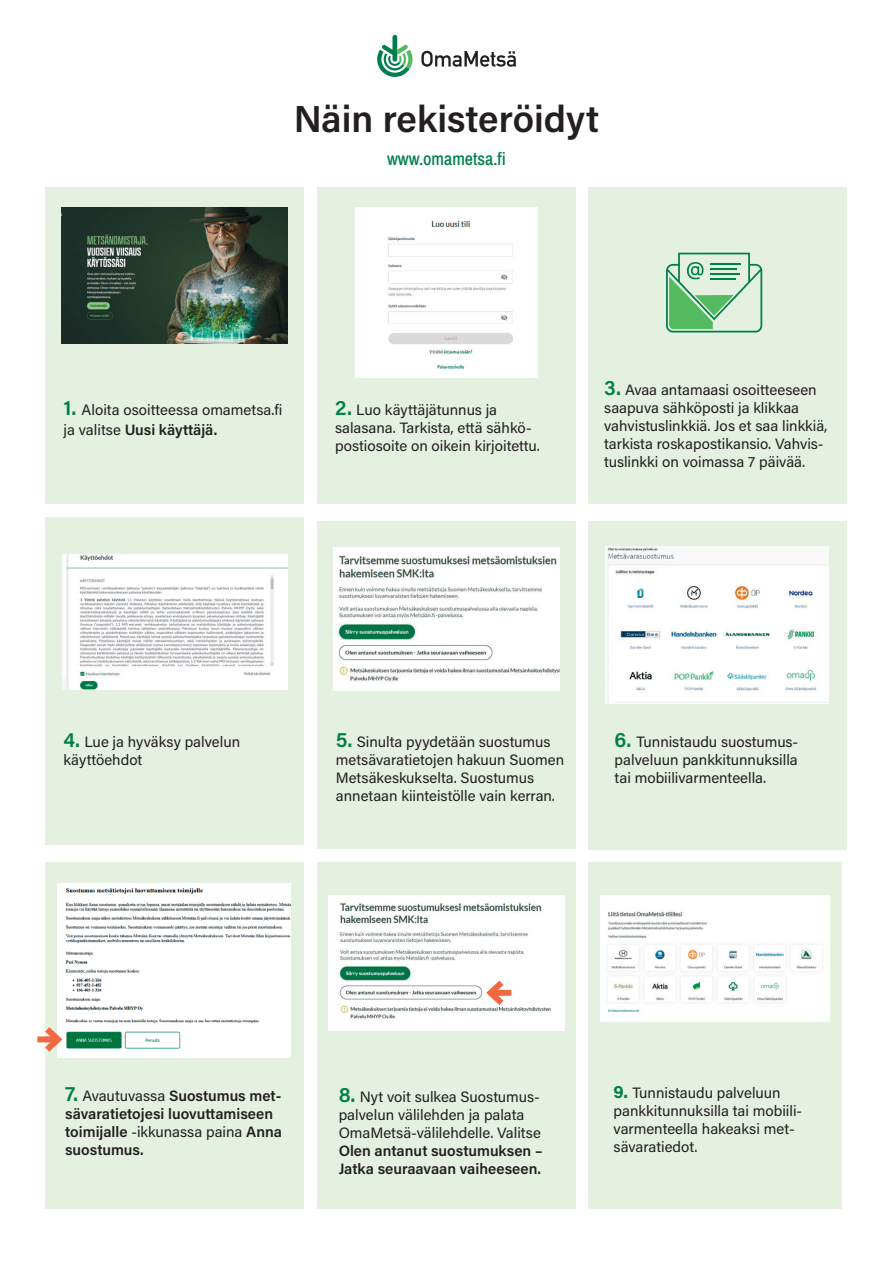
<style>
.page{position:relative;width:893px;height:1263px;background:#fff}
.page>*{position:absolute;margin:0;border:0;box-sizing:border-box;transform-origin:0 0}
.t1{font:600 37.5px "Acumin Pro";color:#231f20}
.t2{font:500 18px "Archivo Narrow";color:#007f4c}
.t3{font:15px/18px "Acumin Pro";color:#231f20}
.t4{font:600 15px/18px "Acumin Pro";color:#231f20}
.s1{font-weight:600;font-size:21px;color:#007f4c}
.s2{font-weight:600}
.s3{font-size:21px;color:#007f4c}
.s4{font-weight:400}
.s5{font-weight:700;font-size:18px;color:#007f4c}
</style>
<div class="page">
<div style="left:588px;top:521px;width:258px;height:328px;background:#e4f1e1"></div>
<img style="left:606px;top:546px;width:223px;height:158px">
<div style="left:317px;top:521px;width:258px;height:328px;background:#e4f1e1"></div>
<div style="left:46px;top:187px;width:258px;height:316px;background:#e4f1e1"></div>
<div style="left:317px;top:187px;width:258px;height:316px;background:#e4f1e1"></div>
<div style="left:588px;top:187px;width:258px;height:316px;background:#e4f1e1"></div>
<img style="left:62px;top:207px;width:225px;height:136px">
<img style="left:355px;top:207px;width:182px;height:171px">
<svg style="left:421px;top:51px;width:95px;height:16px"></svg>
<svg style="left:377px;top:35px;width:36px;height:42px"></svg>
<svg style="left:666px;top:253px;width:96px;height:79px"></svg>
<div style="left:46px;top:517px;width:258px;height:328px;background:#e4f1e1"></div>
<img style="left:62px;top:554px;width:226px;height:135px">
<img style="left:334px;top:547px;width:225px;height:143px">
<div style="left:317px;top:862px;width:258px;height:347px;background:#e4f1e1"></div>
<div style="left:46px;top:862px;width:258px;height:347px;background:#e4f1e1"></div>
<img style="left:328px;top:895px;width:237px;height:136px">
<img style="left:58px;top:884px;width:233px;height:173px">
<div style="left:588px;top:862px;width:254px;height:347px;background:#e4f1e1"></div>
<img style="left:600px;top:895px;width:230px;height:127px">
<svg style="left:482px;top:974px;width:28px;height:37px"></svg>
<div style="left:37px;top:1036px;width:21px;height:6px;background:#f26941"></div>
<svg style="left:39px;top:1021px;width:28px;height:37px"></svg>
<p class="t1" style="left:294px;top:92px;width:307px">Näin rekisteröidyt</p>
<p class="t2" style="left:387px;top:146px;width:120px">www.omametsa.fi</p>
<p class="t3" style="left:64px;top:399px;width:220px;line-height:19.5px"><span class="s1">1.</span> Aloita osoitteessa omametsa.fi ja valitse <span class="s2">Uusi käyttäjä.</span></p>
<p class="t3" style="left:335px;top:400px;width:206px"><span class="s1">2.</span> Luo käyttäjätunnus ja salasana. Tarkista, että sähkö&shy;postiosoite on oikein kirjoitettu.</p>
<p class="t3" style="left:604px;top:380px;width:225px"><span class="s1">3.</span> Avaa antamaasi osoitteeseen saapuva sähköposti ja klikkaa vahvistuslinkkiä. Jos et saa linkkiä, tarkista roskapostikansio. Vahvis&shy;tuslinkki on voimassa 7 päivää.</p>
<p class="t3" style="left:64px;top:732px;width:178px"><span class="s1">4.</span> Lue ja hyväksy palvelun käyttöehdot</p>
<p class="t3" style="left:336px;top:732px;width:230px"><span class="s1">5.</span> Sinulta pyydetään suostumus metsävaratietojen hakuun Suomen Metsäkeskukselta. Suostumus annetaan kiinteistölle vain kerran.</p>
<p class="t3" style="left:615px;top:732px;width:185px;text-align:justify"><span class="s1">6.</span> Tunnistaudu suostumus&shy;palveluun pankkitunnuksilla tai mobiilivarmenteella.</p>
<p class="t4" style="left:65px;top:1086px;width:218px"><span class="s3">7.</span> <span class="s4">Avautuvassa</span> Suostumus met&shy;sävaratietojesi luovuttamiseen toimijalle <span class="s4">-ikkunassa paina</span> Anna suostumus.</p>
<p class="t3" style="left:339px;top:1087px;width:205px"><span class="s1">8.</span> Nyt voit sulkea Suostumus&shy;palvelun välilehden ja palata<br>OmaMetsä-välilehdelle. Valitse<br><span class="s2">Olen antanut suostumuksen –<br>Jatka seuraavaan vaiheeseen.</span></p>
<p class="t3" style="left:614px;top:1083px;width:190px"><span class="s5">9.</span> Tunnistaudu palveluun pankkitunnuksilla tai mobiili&shy;varmenteella hakeaksi met&shy;sävaratiedot.</p>
</div>
